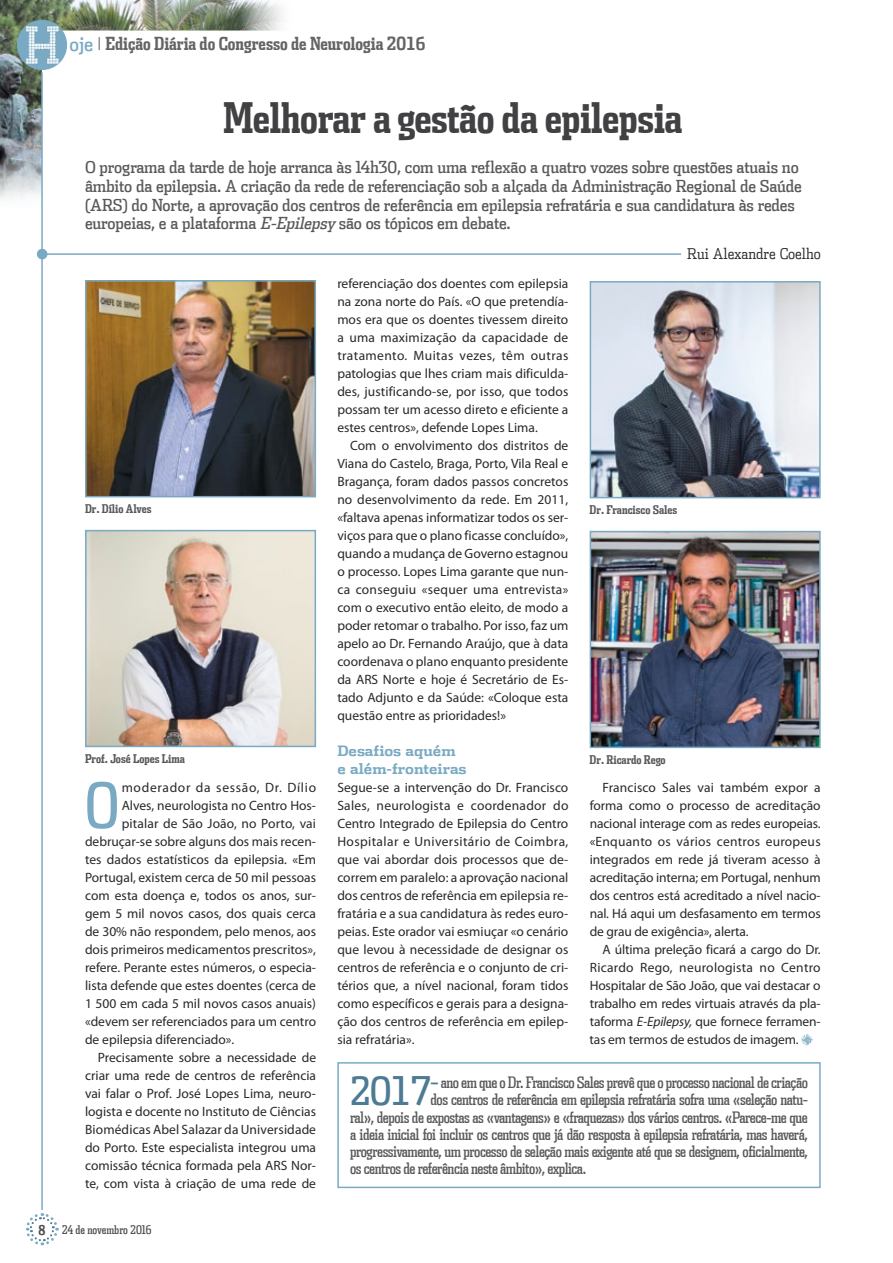
<style>
.page{position:relative;width:893px;height:1263px;background:#fff}
.page>*{position:absolute;margin:0;border:0;box-sizing:border-box;transform-origin:0 0}
.t1{font:62.85px "Dispatch Comp";color:#7aaac3}
.t2{font:700 42px "Dispatch Comp Tab";letter-spacing:-.01em;color:#414042}
.t3{font:39.45px "Dispatch Comp Tab";color:#4d7b94}
.t4{font:700 18px "Dispatch Comp Tab";color:#636466}
.t5{font:16.5px/18.8px "Dispatch Cond";letter-spacing:-.01em;color:#58595b}
.t6{font:15.75px "Dispatch Comp";letter-spacing:-.03em;color:#58595b}
.t7{font:300 15px "Dispatch Cond";color:#292829}
.t8{font:700 14.25px/18px "Dispatch";color:#7aaac3}
.t9{font:13.5px/18px "Myriad Pro";color:#292829;text-align:justify}
.t10{font:13.5px "Myriad Pro";letter-spacing:.05em;color:#292829}
.t11{font:700 12px "Dispatch Comp Tab";color:#58595b}
.t12{font:12px "Dispatch Comp";color:#4d4d4f}
.s1{font-family:"Dispatch Cond Tab";font-weight:400;font-size:19.5px;color:#7aaac3}
.s2{font-weight:300}
.s3{font-style:italic}
.s4{font-family:"Dispatch Cond";font-weight:700;color:#4d7b94}
.s5{font-weight:700;font-size:13.5px}
</style>
<div class="page">
<img style="left:0;top:0;width:283px;height:199px">
<div style="left:42px;top:58px;width:851px;height:386px;background:#fff"></div>
<div style="left:49px;top:31px;width:383px;height:39px;background:#fff;border-radius:9px"></div>
<hr style="left:42px;top:253px;width:683px;height:2px;background:#7aaac3">
<div style="left:681px;top:247px;width:144px;height:15px;background:#fff"></div>
<div style="left:37px;top:249px;width:10px;height:10px;background:#7aaac3;border-radius:50%"></div>
<svg style="left:801px;top:1034px;width:11px;height:12px"></svg>
<img style="left:88px;top:283px;width:225px;height:211px">
<div style="left:85px;top:280px;width:231px;height:217px;border:2px solid #7aaac3"></div>
<img style="left:593px;top:284px;width:225px;height:211px">
<div style="left:590px;top:281px;width:231px;height:217px;border:2px solid #7aaac3"></div>
<img style="left:88px;top:533px;width:225px;height:211px">
<div style="left:85px;top:530px;width:231px;height:217px;border:2px solid #7aaac3"></div>
<img style="left:593px;top:534px;width:225px;height:211px">
<div style="left:590px;top:531px;width:231px;height:217px;border:2px solid #7aaac3"></div>
<div style="left:337px;top:1062px;width:484px;height:126px;border:2px solid #7aaac3"></div>
<svg style="left:26px;top:1213px;width:33px;height:33px"></svg>
<hr style="left:41px;top:72px;width:2px;height:1138px;background:#7aaac3">
<div style="left:17px;top:20px;width:50px;height:50px;background:#7aaac3;border-radius:50%"></div>
<img style="left:23px;top:21px;width:38px;height:48px">
<h3 class="t4" style="left:70px;top:33px;width:358px"><span class="s1">oje</span> <span class="s2">|</span> Edição Diária do Congresso de Neurologia 2016</h3>
<h2 class="t2" style="left:223px;top:92px;width:461px">Melhorar a gestão da epilepsia</h2>
<p class="t5" style="left:85px;top:157px;width:718px">O programa da tarde de hoje arranca às 14h30, com uma reflexão a quatro vozes sobre questões atuais no âmbito da epilepsia. A criação da rede de referenciação sob a alçada da Administração Regional de Saúde (ARS) do Norte, a aprovação dos centros de referência em epilepsia refratária e sua candidatura às redes europeias, e a plataforma <span class="s3">E-Epilepsy</span> são os tópicos em debate.</p>
<p class="t7" style="left:687px;top:244px;width:135px">Rui Alexandre Coelho</p>
<p class="t9" style="left:337px;top:274px;width:233px">referenciação dos doentes com epilepsia na zona norte do País. «O que pretendía&shy;mos era que os doentes tivessem direito a uma maximização da capacidade de tratamento. Muitas vezes, têm outras patologias que lhes criam mais dificulda&shy;des, justificando-se, por isso, que todos possam ter um acesso direto e eficiente a estes centros», defende Lopes Lima.</p>
<p class="t9" style="left:337px;top:436px;width:233px;text-indent:13px">Com o envolvimento dos distritos de Viana do Castelo, Braga, Porto, Vila Real e Bragança, foram dados passos concretos no desenvolvimento da rede. Em 2011, «faltava apenas informatizar todos os ser&shy;viços para que o plano ficasse concluído», quando a mudança de Governo estagnou o processo. Lopes Lima garante que nun&shy;ca conseguiu «sequer uma entrevista» com o executivo então eleito, de modo a poder retomar o trabalho. Por isso, faz um apelo ao Dr. Fernando Araújo, que à data coordenava o plano enquanto presidente da ARS Norte e hoje é Secretário de Es&shy;tado Adjunto e da Saúde: «Coloque esta questão entre as prioridades!»</p>
<p class="t8" style="left:337px;top:741px;width:131px">Desafios aquém e além-fronteiras</p>
<p class="t9" style="left:337px;top:778px;width:233px">Segue-se a intervenção do Dr. Francisco Sales, neurologista e coordenador do Centro Integrado de Epilepsia do Centro Hospitalar e Universitário de Coimbra, que vai abordar dois processos que de&shy;correm em paralelo: a aprovação nacional dos centros de referência em epilepsia re&shy;fratária e a sua candidatura às redes euro&shy;peias. Este orador vai esmiuçar «o cenário que levou à necessidade de designar os centros de referência e o conjunto de cri&shy;térios que, a nível nacional, foram tidos como específicos e gerais para a designa&shy;ção dos centros de referência em epilep&shy;sia refratária».</p>
<p class="t9" style="left:590px;top:778px;width:233px;text-indent:13px">Francisco Sales vai também expor a forma como o processo de acreditação nacional interage com as redes europeias. «Enquanto os vários centros europeus integrados em rede já tiveram acesso à acreditação interna; em Portugal, nenhum dos centros está acreditado a nível nacio&shy;nal. Há aqui um desfasamento em termos de grau de exigência», alerta.</p>
<p class="t11" style="left:85px;top:501px;width:68px">Dr. Dílio Alves</p>
<p class="t11" style="left:590px;top:502px;width:89px">Dr. Francisco Sales</p>
<p class="t11" style="left:85px;top:751px;width:101px">Prof. José Lopes Lima</p>
<p class="t11" style="left:590px;top:752px;width:78px">Dr. Ricardo Rego</p>
<h1 class="t1" style="left:85px;top:767px;width:36px">O</h1>
<p class="t10" style="left:122px;top:779px;width:196px">moderador da sessão, Dr. Dílio</p>
<p class="t9" style="left:122px;top:796px;width:196px">Alves, neurologista no Centro Hos-</p>
<p class="t9" style="left:122px;top:814px;width:196px">pitalar de São João, no Porto, vai</p>
<p class="t9" style="left:85px;top:832px;width:232px">debruçar-se sobre alguns dos mais recen-</p>
<p class="t9" style="left:85px;top:850px;width:232px">tes dados estatísticos da epilepsia. «Em</p>
<p class="t9" style="left:85px;top:868px;width:233px">Portugal, existem cerca de 50 mil pessoas</p>
<p class="t9" style="left:85px;top:886px;width:233px">com esta doença e, todos os anos, sur-</p>
<p class="t9" style="left:85px;top:904px;width:233px">gem 5 mil novos casos, dos quais cerca</p>
<p class="t9" style="left:85px;top:922px;width:233px">de 30% não respondem, pelo menos, aos</p>
<p class="t9" style="left:85px;top:940px;width:233px">dois primeiros medicamentos prescritos»,</p>
<p class="t9" style="left:85px;top:958px;width:233px">refere. Perante estes números, o especia-</p>
<p class="t9" style="left:85px;top:976px;width:233px">lista defende que estes doentes (cerca de</p>
<p class="t9" style="left:85px;top:994px;width:233px">1 500 em cada 5 mil novos casos anuais)</p>
<p class="t9" style="left:85px;top:1012px;width:233px">«devem ser referenciados para um centro</p>
<p class="t9" style="left:85px;top:1030px;width:151px">de epilepsia diferenciado».</p>
<p class="t9" style="left:98px;top:1048px;width:220px">Precisamente sobre a necessidade de</p>
<p class="t9" style="left:85px;top:1066px;width:233px">criar uma rede de centros de referência</p>
<p class="t9" style="left:85px;top:1084px;width:233px">vai falar o Prof. José Lopes Lima, neuro-</p>
<p class="t9" style="left:85px;top:1102px;width:232px">logista e docente no Instituto de Ciências</p>
<p class="t9" style="left:85px;top:1120px;width:233px">Biomédicas Abel Salazar da Universidade</p>
<p class="t9" style="left:85px;top:1138px;width:233px">do Porto. Este especialista integrou uma</p>
<p class="t9" style="left:85px;top:1156px;width:233px">comissão técnica formada pela ARS Nor-</p>
<p class="t9" style="left:85px;top:1174px;width:233px">te, com vista à criação de uma rede de</p>
<p class="t9" style="left:590px;top:940px;width:233px;text-indent:13px">A última preleção ficará a cargo do Dr.<br>Ricardo Rego, neurologista no Centro Hospitalar de São João, que vai destacar o trabalho em redes virtuais através da pla&shy;taforma <span class="s3">E-Epilepsy,</span> que fornece ferramen&shy;tas em termos de estudos de imagem.</p>
<h3 class="t3" style="left:350px;top:1067px;width:83px">2017</h3>
<p class="t6" style="left:430px;top:1073px;width:379px"><span class="s4">–</span> ano em que o Dr. Francisco Sales prevê que o processo nacional de criação</p>
<p class="t6" style="left:430px;top:1090px;width:379px">dos centros de referência em epilepsia refratária sofra uma «seleção natu-</p>
<p class="t6" style="left:350px;top:1107px;width:459px">ral», depois de expostas as «vantagens» e «fraquezas» dos vários centros. «Parece-me que</p>
<p class="t6" style="left:350px;top:1124px;width:459px">a ideia inicial foi incluir os centros que já dão resposta à epilepsia refratária, mas haverá,</p>
<p class="t6" style="left:350px;top:1142px;width:459px">progressivamente, um processo de seleção mais exigente até que se designem, oficialmente,</p>
<p class="t6" style="left:350px;top:1159px;width:238px">os centros de referência neste âmbito», explica.</p>
<p class="t12" style="left:39px;top:1223px;width:115px"><span class="s5">8</span> 24 de novembro 2016</p>
</div>
